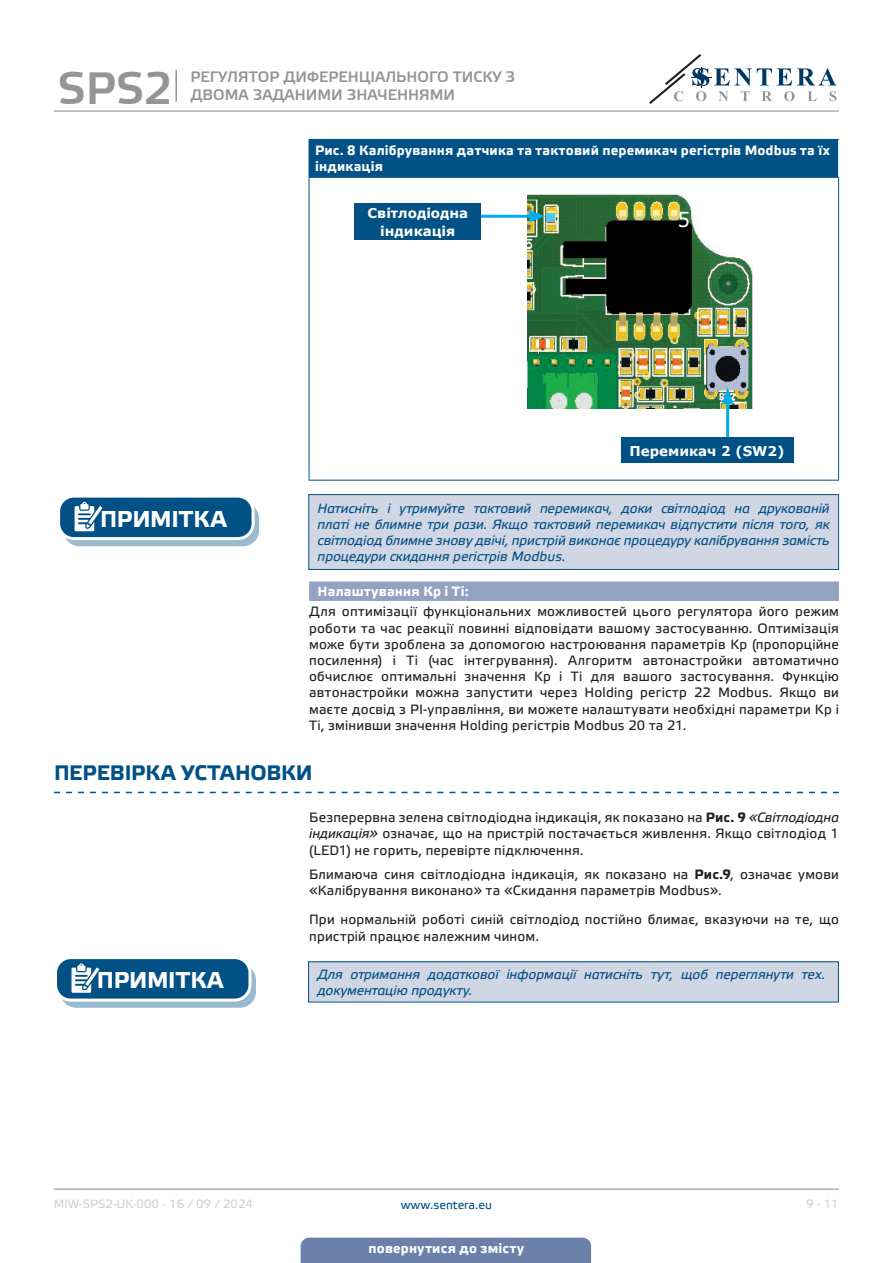
<style>
.page{position:relative;width:893px;height:1263px;background:#fff}
.page>*{position:absolute;margin:0;border:0;box-sizing:border-box;transform-origin:0 0}
.t1{font:45px "Etelka Medium Pro";color:#939598}
.t2{font:700 22.95px "Etelka Text Pro";letter-spacing:-.005em;color:#fff}
.t3{font:700 21px "Etelka Text Pro";letter-spacing:-.005em;color:#015186}
.t4{font:20.85px "Verdana";color:#fff;scale:.95 1}
.t5{font:15px/18px "Etelka Medium Pro";color:#939598}
.body{font:13.5px/16.2px "Etelka Text Pro";letter-spacing:.015em;color:#231f20;text-align:justify}
.attention{font:italic 13.5px/16.2px "Etelka Text Pro";letter-spacing:-.005em;color:#015186;text-align:justify}
.table_text{font:700 13.5px/16.2px "Etelka Text Pro";letter-spacing:.015em;color:#fff}
.t6{font:700 13.5px "Verdana";color:#fff}
.Number-roman{font:700 13.5px "Etelka Text Pro";letter-spacing:.015em;color:#fff}
.t7{font:12px "Etelka Text Pro";color:#d1d2d4}
.t8{font:12px "Etelka Text Pro";color:#015186}
.s1{font-weight:700}
.s2{font-style:italic}
</style>
<div class="page">
<hr style="left:54px;top:111px;width:785px;height:1px;background:#939598">
<hr style="left:54px;top:1188px;width:785px;height:2px;background:#939598">
<svg style="left:649px;top:54px;width:187px;height:50px"></svg>
<div style="left:301px;top:1237px;width:290px;height:26px;background:#6c81aa"></div>
<hr style="left:175px;top:70px;width:2px;height:32px;background:#939598">
<div style="left:309px;top:581px;width:530px;height:20px;background:#94a2c2"></div>
<svg style="left:54px;top:792px;width:785px;height:1px"></svg>
<div style="left:309px;top:139px;width:530px;height:38px;background:#015186"></div>
<hr style="left:838px;top:140px;width:1px;height:37px;background:#fff">
<hr style="left:309px;top:177px;width:530px;height:1px;background:#015186">
<hr style="left:309px;top:178px;width:1px;height:302px;background:#015186">
<hr style="left:309px;top:480px;width:530px;height:1px;background:#015186">
<hr style="left:838px;top:178px;width:1px;height:302px;background:#015186">
<img style="left:527px;top:194px;width:225px;height:215px">
<div style="left:547px;top:213px;width:8px;height:8px;background:#49c9f4"></div>
<hr style="left:451px;top:215px;width:84px;height:3px;background:#00aeef">
<svg style="left:529px;top:210px;width:16px;height:12px"></svg>
<hr style="left:726px;top:398px;width:3px;height:58px;background:#00aeef">
<svg style="left:722px;top:388px;width:11px;height:16px"></svg>
<div style="left:354px;top:204px;width:127px;height:36px;background:#015186"></div>
<div style="left:621px;top:437px;width:172px;height:26px;background:#015186"></div>
<div style="left:64px;top:503px;width:194px;height:43px;background:#9abacf;border-radius:15px"></div>
<div style="left:63px;top:502px;width:196px;height:44px;border:1px solid #015186;border-radius:15px"></div>
<div style="left:59px;top:496px;width:194px;height:43px;background:#015186;border-radius:15px"></div>
<div style="left:57px;top:495px;width:198px;height:45px;border:3px solid #fff;border-radius:15px"></div>
<svg style="left:75px;top:502px;width:33px;height:37px"></svg>
<div style="left:309px;top:495px;width:530px;height:74px;background:#d1d6e4"></div>
<div style="left:308px;top:494px;width:531px;height:76px;border:1px solid #015186"></div>
<svg style="left:61px;top:964px;width:194px;height:43px"></svg>
<div style="left:60px;top:964px;width:196px;height:44px;border:1px solid #015186;border-radius:15px"></div>
<div style="left:56px;top:957px;width:194px;height:43px;background:#015186;border-radius:15px"></div>
<div style="left:54px;top:956px;width:197px;height:45px;border:3px solid #fff;border-radius:15px"></div>
<svg style="left:71px;top:963px;width:34px;height:38px"></svg>
<div style="left:309px;top:962px;width:529px;height:40px;background:#d1d6e4"></div>
<div style="left:308px;top:961px;width:531px;height:41px;border:1px solid #015186"></div>
<h1 class="t1" style="left:58px;top:64px;width:116px">SPS2</h1>
<p class="t5" style="left:190px;top:69px;width:326px">РЕГУЛЯТОР ДИФЕРЕНЦІАЛЬНОГО ТИСКУ З<br>ДВОМА ЗАДАНИМИ ЗНАЧЕННЯМИ</p>
<p class="table_text" style="left:315px;top:143px;width:516px">Рис. 8 Калібрування датчика та тактовий перемикач регістрів Modbus та їх індикація</p>
<p class="t4" style="left:678px;top:205px;width:15px">5</p>
<p class="t6" style="left:367px;top:204px;width:102px">Світлодіодна</p>
<p class="t6" style="left:380px;top:221px;width:77px">індикація</p>
<p class="t6" style="left:630px;top:441px;width:156px">Перемикач 2 (SW2)</p>
<p class="t2" style="left:100px;top:506px;width:128px">ПРИМІТКА</p>
<p class="attention" style="left:318px;top:501px;width:514px">Натисніть і утримуйте тактовий перемикач, доки світлодіод на друкованій платі не блимне три рази. Якщо тактовий перемикач відпустити після того, як світлодіод блимне знову двічі, пристрій виконає процедуру калібрування замість процедури скидання регістрів Modbus.</p>
<p class="Number-roman" style="left:318px;top:584px;width:153px">Налаштування Кр і Ті:</p>
<p class="body" style="left:309px;top:604px;width:531px">Для оптимізації функціональних можливостей цього регулятора його режим роботи та час реакції повинні відповідати вашому застосуванню. Оптимізація може бути зроблена за допомогою настроювання параметрів Kp (пропорційне посилення) і Ti (час інтегрування). Алгоритм автонастройки автоматично обчислює оптимальні значення Kp і Ti для вашого застосування. Функцію автонастройки можна запустити через Holding регістр 22 Modbus. Якщо ви маєте досвід з PI-управління, ви можете налаштувати необхідні параметри Kp і Ti, змінивши значення Holding регістрів Modbus 20 та 21.</p>
<p class="t3" style="left:54px;top:761px;width:260px">ПЕРЕВІРКА УСТАНОВКИ</p>
<p class="body" style="left:309px;top:810px;width:531px">Безперервна зелена світлодіодна індикація, як показано на <span class="s1">Рис. 9</span> <span class="s2">«Світлодіодна індикація»</span> означає, що на пристрій постачається живлення. Якщо світлодіод 1 (LED1) не горить, перевірте підключення.</p>
<p class="body" style="left:309px;top:867px;width:531px">Блимаюча синя світлодіодна індикація, як показано на <span class="s1">Рис.9</span>, означає умови «Калібрування виконано» та «Скидання параметрів Modbus».</p>
<p class="body" style="left:309px;top:912px;width:531px">При нормальній роботі синій світлодіод постійно блимає, вказуючи на те, що пристрій працює належним чином.</p>
<p class="t2" style="left:97px;top:968px;width:128px">ПРИМІТКА</p>
<p class="attention" style="left:317px;top:967px;width:509px">Для отримання додаткової інформації натисніть тут, щоб переглянути тех. документацію продукту.</p>
<p class="t7" style="left:54px;top:1197px;width:201px">MIW-SPS2-UK-000 - 16 / 09 / 2024</p>
<p class="t8" style="left:401px;top:1198px;width:93px">www.sentera.eu</p>
<p class="t7" style="left:806px;top:1197px;width:34px">9 - 11</p>
<p class="table_text" style="left:369px;top:1240px;width:157px">повернутися до змісту</p>
</div>
